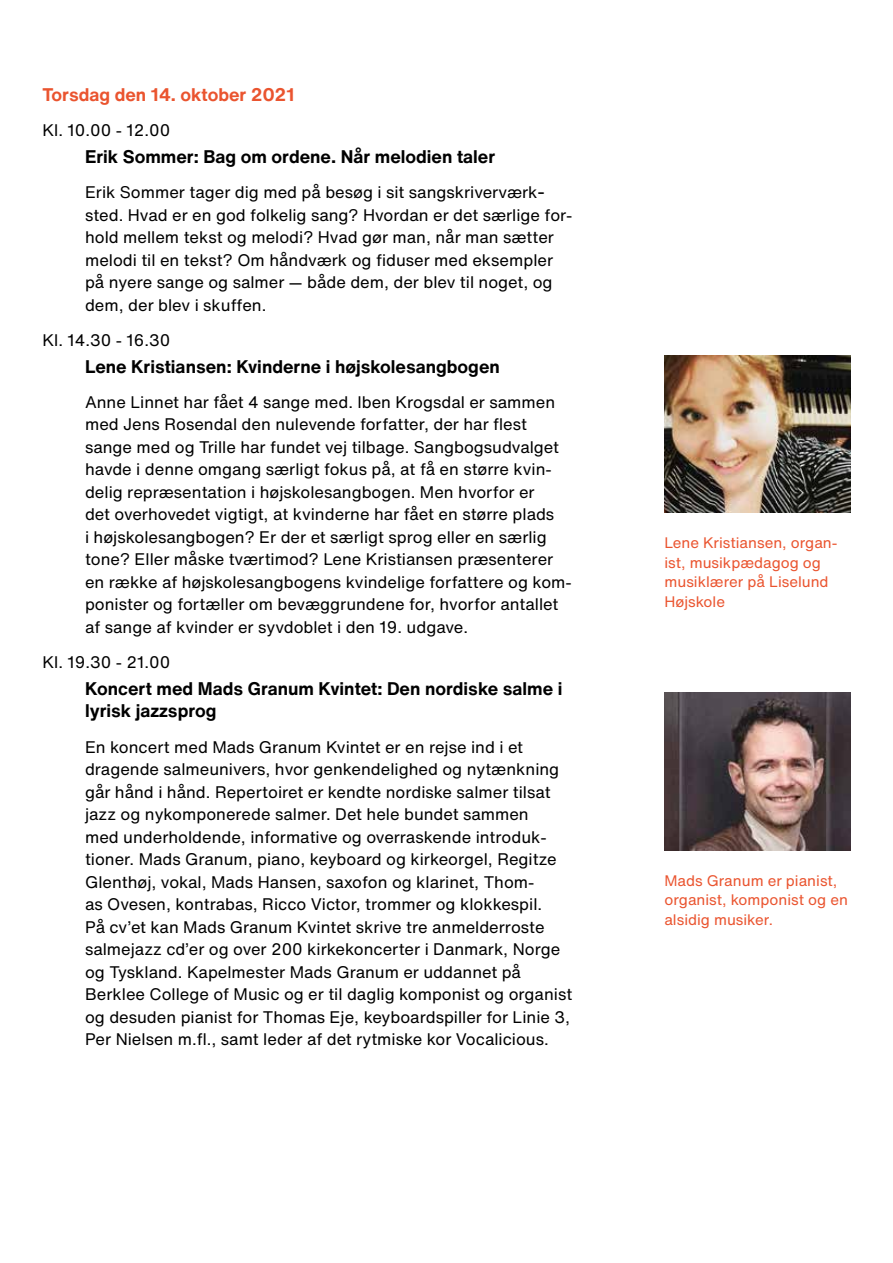
<style>
.page{position:relative;width:893px;height:1263px;background:#fff}
.page>*{position:absolute;margin:0;border:0;box-sizing:border-box;transform-origin:0 0}
.t1{font:700 18px/22.5px "Helvetica Now Text";color:#000}
.t2{font:700 18px "Helvetica Now Text";color:#ea542f}
.t3{font:16.5px/22.5px "Helvetica Now Text";color:#000}
.t4{font:15px/19.5px "Helvetica Now Text";color:#ea542f}
</style>
<div class="page">
<img style="left:664px;top:355px;width:186px;height:158px">
<img style="left:664px;top:693px;width:186px;height:157px">
<p class="t2" style="left:43px;top:81px;width:254px">Torsdag den 14. oktober 2021</p>
<p class="t3" style="left:43px;top:118px;width:129px">Kl. 10.00 - 12.00</p>
<p class="t1" style="left:85px;top:145px;width:412px">Erik Sommer: Bag om ordene. Når melodien taler</p>
<p class="t3" style="left:85px;top:181px;width:489px">Erik Sommer tager dig med på besøg i sit sangskriverværk&shy;sted. Hvad er en god folkelig sang? Hvordan er det særlige for&shy;hold mellem tekst og melodi? Hvad gør man, når man sætter melodi til en tekst? Om håndværk og fiduser med eksempler på nyere sange og salmer — både dem, der blev til noget, og dem, der blev i skuffen.</p>
<p class="t3" style="left:43px;top:328px;width:129px">Kl. 14.30 - 16.30</p>
<p class="t1" style="left:85px;top:354px;width:416px">Lene Kristiansen: Kvinderne i højskolesangbogen</p>
<p class="t3" style="left:85px;top:390px;width:488px">Anne Linnet har fået 4 sange med. Iben Krogsdal er sammen med Jens Rosendal den nulevende forfatter, der har flest sange med og Trille har fundet vej tilbage. Sangbogsudvalget havde i denne omgang særligt fokus på, at få en større kvin&shy;delig repræsentation i højskolesangbogen. Men hvorfor er<br>det overhovedet vigtigt, at kvinderne har fået en større plads<br>i højskolesangbogen? Er der et særligt sprog eller en særlig tone? Eller måske tværtimod? Lene Kristiansen præsenterer en række af højskolesangbogens kvindelige forfattere og kom&shy;ponister og fortæller om bevæggrundene for, hvorfor antallet af sange af kvinder er syvdoblet i den 19. udgave.</p>
<p class="t3" style="left:43px;top:651px;width:129px">Kl. 19.30 - 21.00</p>
<p class="t1" style="left:85px;top:677px;width:479px">Koncert med Mads Granum Kvintet: Den nordiske salme i lyrisk jazzsprog</p>
<p class="t3" style="left:85px;top:735px;width:489px">En koncert med Mads Granum Kvintet er en rejse ind i et dragende salmeunivers, hvor genkendelighed og nytænkning går hånd i hånd. Repertoiret er kendte nordiske salmer tilsat jazz og nykomponerede salmer. Det hele bundet sammen<br>med underholdende, informative og overraskende introduk&shy;tioner. Mads Granum, piano, keyboard og kirkeorgel, Regitze Glenthøj, vokal, Mads Hansen, saxofon og klarinet, Thom-<br>as Ovesen, kontrabas, Ricco Victor, trommer og klokkespil.<br>På cv’et kan Mads Granum Kvintet skrive tre anmelderroste salmejazz cd’er og over 200 kirkekoncerter i Danmark, Norge og Tyskland. Kapelmester Mads Granum er uddannet på Berklee College of Music og er til daglig komponist og organist og desuden pianist for Thomas Eje, keyboardspiller for Linie 3, Per Nielsen m.fl., samt leder af det rytmiske kor Vocalicious.</p>
<p class="t4" style="left:664px;top:533px;width:175px">Lene Kristiansen, organ&shy;ist, musikpædagog og musiklærer på Liselund<br>Højskole</p>
<p class="t4" style="left:664px;top:870px;width:185px">Mads Granum er pianist, organist, komponist og en alsidig musiker.</p>
</div>
